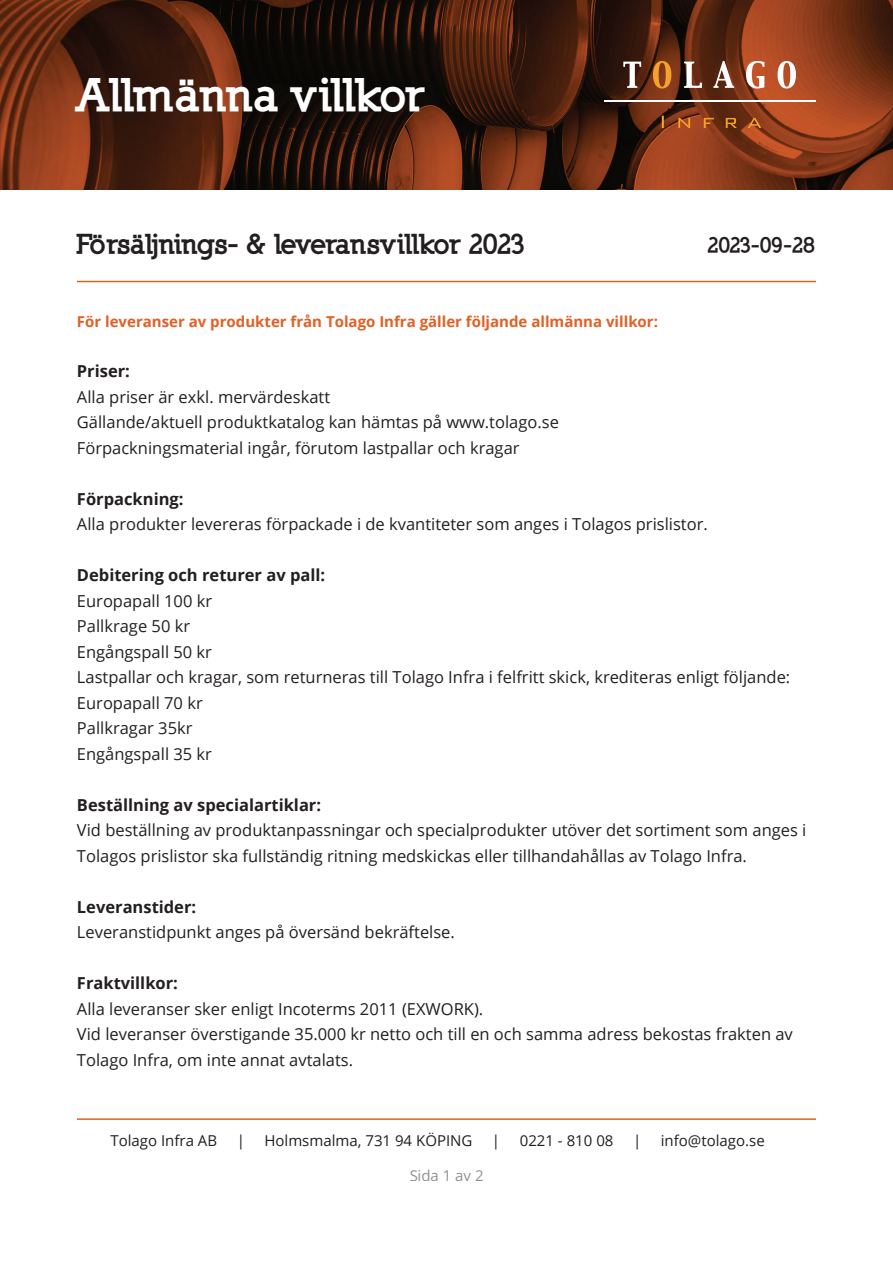
<style>
.page{position:relative;width:893px;height:1263px;background:#fff}
.page>*{position:absolute;margin:0;border:0;box-sizing:border-box;transform-origin:0 0}
.t1{font:900 45px "Nilland";color:#fff}
.t2{font:900 27px "Nilland";letter-spacing:-.025em;color:#231f20}
.t3{font:900 21px "Nilland";letter-spacing:-.055em;color:#231f20}
.t4{font:16.5px/25.5px "Open Sans";color:#231f20}
.t5{font:700 16.5px "Open Sans";color:#231f20}
.t6{font:15px "Open Sans";color:#231f20}
.t7{font:700 15px "Open Sans";color:#e16025}
</style>
<div class="page">
<img style="left:0;top:0;width:893px;height:189px">
<svg style="left:623px;top:62px;width:18px;height:26px"></svg>
<svg style="left:653px;top:61px;width:18px;height:28px"></svg>
<svg style="left:684px;top:61px;width:112px;height:28px"></svg>
<svg style="left:662px;top:116px;width:99px;height:12px"></svg>
<hr style="left:604px;top:101px;width:212px;height:1px;background:#fff">
<hr style="left:77px;top:281px;width:739px;height:1px;background:#e16025">
<hr style="left:77px;top:1118px;width:739px;height:2px;background:#e16025">
<h1 class="t1" style="left:77px;top:66px;width:350px">Allmänna villkor</h1>
<h2 class="t2" style="left:77px;top:227px;width:450px">Försäljnings- &amp; leveransvillkor 2023</h2>
<p class="t3" style="left:708px;top:231px;width:110px">2023-09-28</p>
<p class="t7" style="left:77px;top:311px;width:583px">För leveranser av produkter från Tolago Infra gäller följande allmänna villkor:</p>
<p class="t5" style="left:77px;top:360px;width:55px">Priser:</p>
<p class="t4" style="left:77px;top:384px;width:483px">Alla priser är exkl. mervärdeskatt<br>Gällande/aktuell produktkatalog kan hämtas på www.tolago.se<br>Förpackningsmaterial ingår, förutom lastpallar och kragar</p>
<p class="t5" style="left:77px;top:487px;width:108px">Förpackning:</p>
<p class="t4" style="left:77px;top:511px;width:632px">Alla produkter levereras förpackade i de kvantiteter som anges i Tolagos prislistor.</p>
<p class="t5" style="left:77px;top:564px;width:250px">Debitering och returer av pall:</p>
<p class="t4" style="left:77px;top:588px;width:715px">Europapall 100 kr<br>Pallkrage 50 kr<br>Engångspall 50 kr<br>Lastpallar och kragar, som returneras till Tolago Infra i felfritt skick, krediteras enligt följande:<br>Europapall 70 kr<br>Pallkragar 35kr<br>Engångspall 35 kr</p>
<p class="t5" style="left:77px;top:793px;width:246px">Beställning av specialartiklar:</p>
<p class="t4" style="left:77px;top:817px;width:731px">Vid beställning av produktanpassningar och specialprodukter utöver det sortiment som anges i<br>Tolagos prislistor ska fullständig ritning medskickas eller tillhandahållas av Tolago Infra.</p>
<p class="t5" style="left:77px;top:895px;width:121px">Leveranstider:</p>
<p class="t4" style="left:77px;top:919px;width:379px">Leveranstidpunkt anges på översänd bekräftelse.</p>
<p class="t5" style="left:77px;top:971px;width:103px">Fraktvillkor:</p>
<p class="t4" style="left:77px;top:995px;width:717px">Alla leveranser sker enligt Incoterms 2011 (EXWORK).<br>Vid leveranser överstigande 35.000 kr netto och till en och samma adress bekostas frakten av<br>Tolago Infra, om inte annat avtalats.</p>
<p class="t6" style="left:110px;top:1130px;width:108px">Tolago Infra AB</p>
<p class="t6" style="left:237px;top:1130px;width:10px">|</p>
<p class="t6" style="left:264px;top:1130px;width:210px">Holmsmalma, 731 94 KÖPING</p>
<p class="t6" style="left:492px;top:1130px;width:10px">|</p>
<p class="t6" style="left:520px;top:1130px;width:95px">0221 - 810 08</p>
<p class="t6" style="left:633px;top:1130px;width:10px">|</p>
<p class="t6" style="left:661px;top:1130px;width:105px">info@tolago.se</p>
<p class="t6" style="left:409px;top:1165px;width:76px">Sida 1 av 2</p>
</div>
